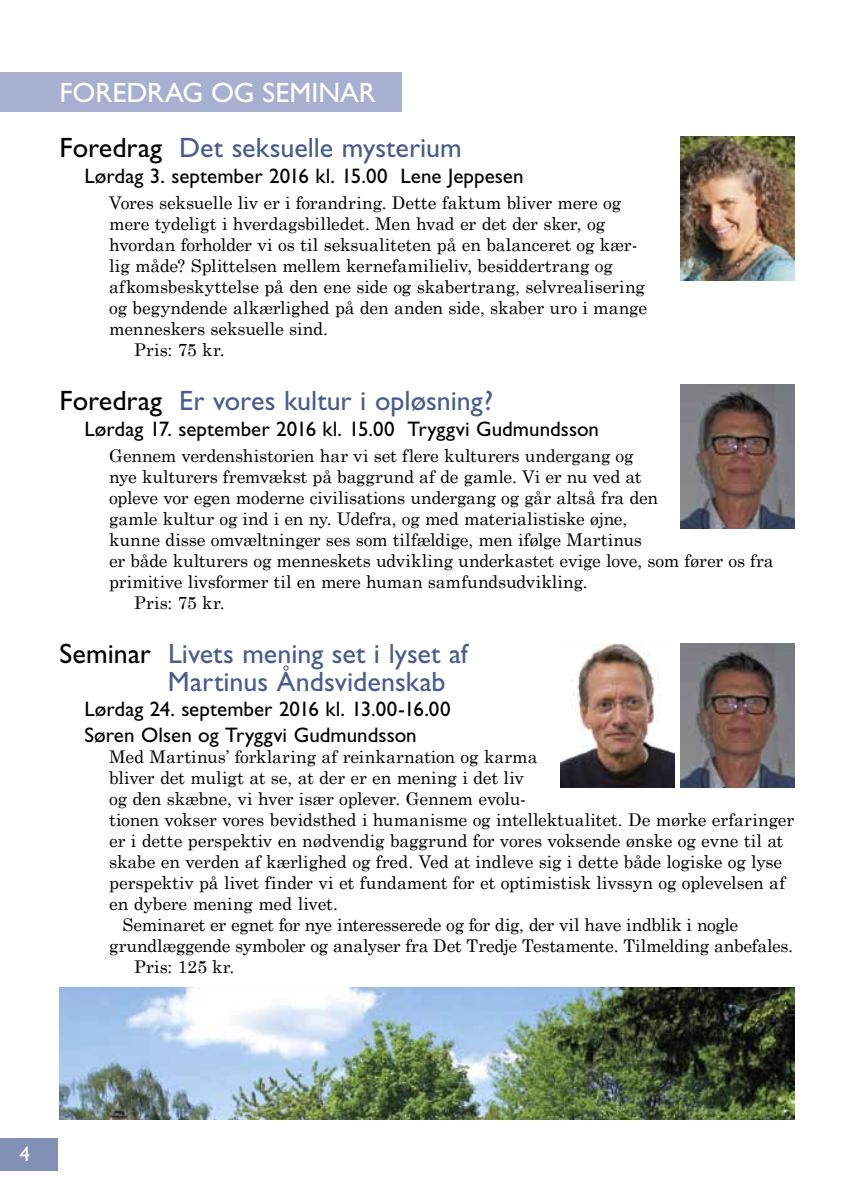
<style>
.page{position:relative;width:844px;height:1191px;background:#fff}
.page>*{position:absolute;margin:0;border:0;box-sizing:border-box;transform-origin:0 0}
.t1{font:28px/28px "Gill Sans";color:#495c8d}
.t2{font:28px "Gill Sans";letter-spacing:-.005em;color:#fff}
.t3{font:21px/25.2px "Gill Sans";letter-spacing:.005em;color:#000}
.t4{font:21px "Gill Sans";color:#fff}
.t5{font:17.5px "Century Schoolbook";letter-spacing:-.01em;color:#000}
.t6{font:17.5px "Century Schoolbook";letter-spacing:.01em;color:#000}
.s1{color:#000}
</style>
<div class="page">
<div style="left:0;top:1138px;width:58px;height:33px;background:#8390b6"></div>
<div style="left:0;top:72px;width:401px;height:40px;background:#a8b0d2"></div>
<img style="left:680px;top:136px;width:114px;height:144px">
<img style="left:680px;top:384px;width:114px;height:144px">
<img style="left:560px;top:644px;width:114px;height:144px">
<img style="left:60px;top:987px;width:734px;height:132px">
<img style="left:680px;top:644px;width:114px;height:144px">
<h1 class="t2" style="left:60px;top:77px;width:218px">Fored rag og semi</h1>
<h1 class="t2" style="left:318px;top:77px;width:59px">nar</h1>
<h1 class="t1" style="left:60px;top:134px;width:403px"><span class="s1">Foredrag</span> Det seksuelle mysterium</h1>
<p class="t3" style="left:84px;top:163px;width:440px">Lørdag 3. september 2016 kl. 15.00 Lene Jeppesen</p>
<p class="t5" style="left:109px;top:188px;width:513px">Vores seksuelle liv er i forandring. Dette faktum bliver mere og</p>
<p class="t5" style="left:109px;top:209px;width:497px">mere tydeligt i hverdagsbilledet. Men hvad er det der sker, og</p>
<p class="t5" style="left:109px;top:230px;width:529px">hvordan forholder vi os til seksualiteten på en balanceret og kær-</p>
<p class="t5" style="left:109px;top:251px;width:505px">lig måde? Splittelsen mellem kernefamilieliv, besiddertrang og</p>
<p class="t5" style="left:109px;top:272px;width:537px">afkomsbeskyttelse på den ene side og skabertrang, selvrealisering</p>
<p class="t5" style="left:109px;top:293px;width:539px">og begyndende alkærlighed på den anden side, skaber uro i mange</p>
<p class="t5" style="left:109px;top:314px;width:220px">menneskers seksuelle sind.</p>
<p class="t5" style="left:134px;top:335px;width:92px">Pris: 75 kr.</p>
<h1 class="t1" style="left:60px;top:387px;width:435px"><span class="s1">Foredrag</span> Er vores kultur i opløsning?</h1>
<p class="t3" style="left:84px;top:416px;width:516px">Lørdag 17. september 2016 kl. 15.00 Tryggvi Gudmundsson</p>
<p class="t5" style="left:109px;top:440px;width:525px">Gennem verdenshistorien har vi set flere kulturers undergang og</p>
<p class="t5" style="left:109px;top:461px;width:533px">nye kulturers fremvækst på baggrund af de gamle. Vi er nu ved at</p>
<p class="t5" style="left:109px;top:482px;width:550px">opleve vor egen moderne civilisations undergang og går altså fra den</p>
<p class="t5" style="left:109px;top:503px;width:519px">gamle kultur og ind i en ny. Udefra, og med materialistiske øjne,</p>
<p class="t5" style="left:109px;top:524px;width:534px">kunne disse omvæltninger ses som tilfældige, men ifølge Martinus</p>
<p class="t5" style="left:109px;top:545px;width:665px">er både kulturers og menneskets udvikling underkastet evige love, som fører os fra</p>
<p class="t5" style="left:109px;top:566px;width:479px">primitive livsformer til en mere human samfundsudvikling.</p>
<p class="t5" style="left:134px;top:587px;width:92px">Pris: 75 kr.</p>
<h1 class="t1" style="left:168px;top:640px;width:301px;text-indent:-108px"><span class="s1">Seminar</span> Livets mening set i lyset af<br>Martinus Åndsvidenskab</h1>
<p class="t3" style="left:84px;top:697px;width:367px">Lørdag 24. september 2016 kl. 13.00-16.00<br>Søren Olsen og Tryggvi Gudmundsson</p>
<p class="t5" style="left:109px;top:741px;width:429px">Med Martinus’ forklaring af reinkarnation og karma</p>
<p class="t5" style="left:109px;top:762px;width:416px">bliver det muligt at se, at der er en mening i det liv</p>
<p class="t5" style="left:109px;top:783px;width:418px">og den skæbne, vi hver især oplever. Gennem evolu-</p>
<p class="t5" style="left:109px;top:804px;width:686px">tionen vokser vores bevidsthed i humanisme og intellektualitet. De mørke erfaringer</p>
<p class="t5" style="left:109px;top:825px;width:675px">er i dette perspektiv en nødvendig baggrund for vores voksende ønske og evne til at</p>
<p class="t5" style="left:109px;top:846px;width:674px">skabe en verden af kærlighed og fred. Ved at indleve sig i dette både logiske og lyse</p>
<p class="t5" style="left:109px;top:867px;width:677px">perspektiv på livet finder vi et fundament for et optimistisk livssyn og oplevelsen af</p>
<p class="t5" style="left:109px;top:888px;width:230px">en dybere mening med livet.</p>
<p class="t5" style="left:123px;top:909px;width:617px">Seminaret er egnet for nye interesserede og for dig, der vil have indblik i nogle</p>
<p class="t5" style="left:109px;top:930px;width:685px">grundlæggende symboler og analyser fra Det Tredje Testamente. Tilmelding anbefales.</p>
<p class="t6" style="left:134px;top:951px;width:102px">Pris: 125 kr.</p>
<p class="t4" style="left:19px;top:1141px;width:12px">4</p>
</div>
